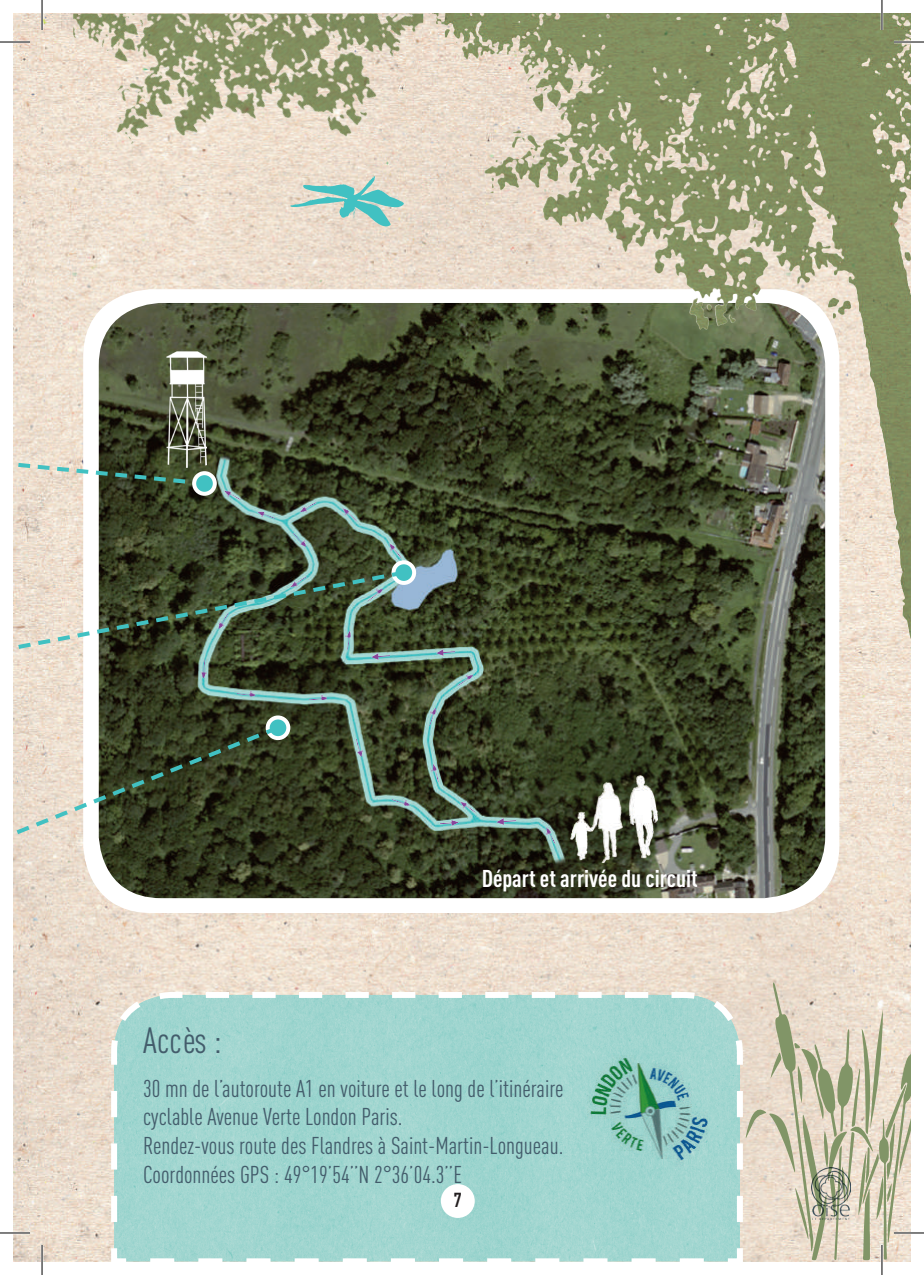
<style>
.page{position:relative;width:924px;height:1275px;background:#fff}
.page>*{position:absolute;margin:0;border:0;box-sizing:border-box;transform-origin:0 0}
.t1{font:36px "DIN Cond";color:#435c6b}
.t2{font:24px/28.8px "DIN Cond";color:#435c6b}
.t3{font:700 24px "DIN Cond";color:#fff}
.t4{font:700 20px "DIN Cond";color:#231f20}
</style>
<div class="page">
<img style="left:14px;top:14px;width:895px;height:1247px">
<div style="left:83px;top:289px;width:756px;height:624px;background:#fff;border-radius:68px"></div>
<svg style="left:290px;top:199px;width:114px;height:27px;background:#b1d2c7"></svg>
<svg style="left:110px;top:982px;width:799px;height:279px;background:#b2d5cc"></svg>
<img style="left:99px;top:303px;width:725px;height:595px">
<img style="left:586px;top:1047px;width:123px;height:129px">
<img style="left:432px;top:14px;width:477px;height:738px">
<img style="left:73px;top:14px;width:350px;height:185px">
<img style="left:570px;top:775px;width:86px;height:87px">
<svg style="left:267px;top:717px;width:21px;height:21px"></svg>
<div style="left:265px;top:715px;width:25px;height:25px;border:4px solid #fff;border-radius:50%"></div>
<svg style="left:393px;top:562px;width:21px;height:21px"></svg>
<div style="left:391px;top:560px;width:25px;height:25px;border:4px solid #fff;border-radius:50%"></div>
<svg style="left:14px;top:456px;width:195px;height:32px;background:#8b927f"></svg>
<div style="left:194px;top:473px;width:21px;height:21px;background:#41c1c2;border-radius:50%"></div>
<div style="left:192px;top:471px;width:25px;height:25px;border:4px solid #fff;border-radius:50%"></div>
<svg style="left:14px;top:568px;width:394px;height:91px;background:#65705a"></svg>
<svg style="left:14px;top:722px;width:269px;height:131px;background:#6c6f5b"></svg>
<img style="left:496px;top:819px;width:19px;height:5px">
<img style="left:167px;top:352px;width:40px;height:116px">
<img style="left:543px;top:826px;width:12px;height:19px">
<img style="left:458px;top:799px;width:18px;height:16px">
<img style="left:429px;top:763px;width:10px;height:20px">
<img style="left:425px;top:706px;width:12px;height:20px">
<img style="left:455px;top:671px;width:18px;height:15px">
<img style="left:436px;top:649px;width:19px;height:6px">
<img style="left:371px;top:654px;width:19px;height:5px">
<img style="left:342px;top:630px;width:9px;height:19px">
<img style="left:365px;top:585px;width:19px;height:16px">
<img style="left:386px;top:542px;width:16px;height:18px">
<img style="left:340px;top:506px;width:17px;height:18px">
<img style="left:298px;top:501px;width:20px;height:13px">
<img style="left:256px;top:509px;width:19px;height:13px">
<img style="left:222px;top:488px;width:19px;height:15px">
<img style="left:292px;top:530px;width:16px;height:18px">
<img style="left:289px;top:575px;width:19px;height:14px">
<img style="left:216px;top:612px;width:15px;height:18px">
<img style="left:200px;top:659px;width:8px;height:19px">
<img style="left:236px;top:689px;width:20px;height:8px">
<img style="left:308px;top:694px;width:19px;height:6px">
<img style="left:354px;top:738px;width:10px;height:19px">
<img style="left:391px;top:795px;width:19px;height:12px">
<img style="left:440px;top:820px;width:18px;height:5px">
<div style="left:440px;top:1184px;width:34px;height:34px;background:#fff;border-radius:50%"></div>
<svg style="left:809px;top:1165px;width:43px;height:56px"></svg>
<img style="left:811px;top:1167px;width:39px;height:52px">
<hr style="left:0;top:41px;width:30px;height:2px;background:#fff">
<hr style="left:893px;top:41px;width:30px;height:2px;background:#fff">
<hr style="left:0;top:1231px;width:30px;height:3px;background:#fff">
<hr style="left:893px;top:1231px;width:30px;height:3px;background:#fff">
<hr style="left:41px;top:0;width:2px;height:30px;background:#fff">
<hr style="left:41px;top:1245px;width:2px;height:30px;background:#fff">
<hr style="left:880px;top:0;width:2px;height:30px;background:#fff">
<hr style="left:880px;top:1245px;width:2px;height:30px;background:#fff">
<hr style="left:0;top:42px;width:30px;height:1px;background:#000">
<hr style="left:893px;top:42px;width:30px;height:1px;background:#000">
<hr style="left:0;top:1232px;width:30px;height:1px;background:#000">
<hr style="left:893px;top:1232px;width:30px;height:1px;background:#000">
<hr style="left:42px;top:0;width:1px;height:30px;background:#000">
<hr style="left:42px;top:1245px;width:1px;height:30px;background:#000">
<hr style="left:881px;top:0;width:1px;height:30px;background:#000">
<hr style="left:881px;top:1245px;width:1px;height:30px;background:#000">
<p class="t3" style="left:481px;top:864px;width:217px">Départ et arrivée du circuit</p>
<h1 class="t1" style="left:143px;top:1019px;width:80px">Accès :</h1>
<p class="t2" style="left:143px;top:1073px;width:422px">30 mn de l’autoroute A1 en voiture et le long de l’itinéraire cyclable Avenue Verte London Paris.<br>Rendez-vous route des Flandres à Saint-Martin-Longueau.<br>Coordonnées GPS : 49°19’54’’N 2°36’04.3’’E</p>
<p class="t4" style="left:453px;top:1188px;width:10px">7</p>
</div>
